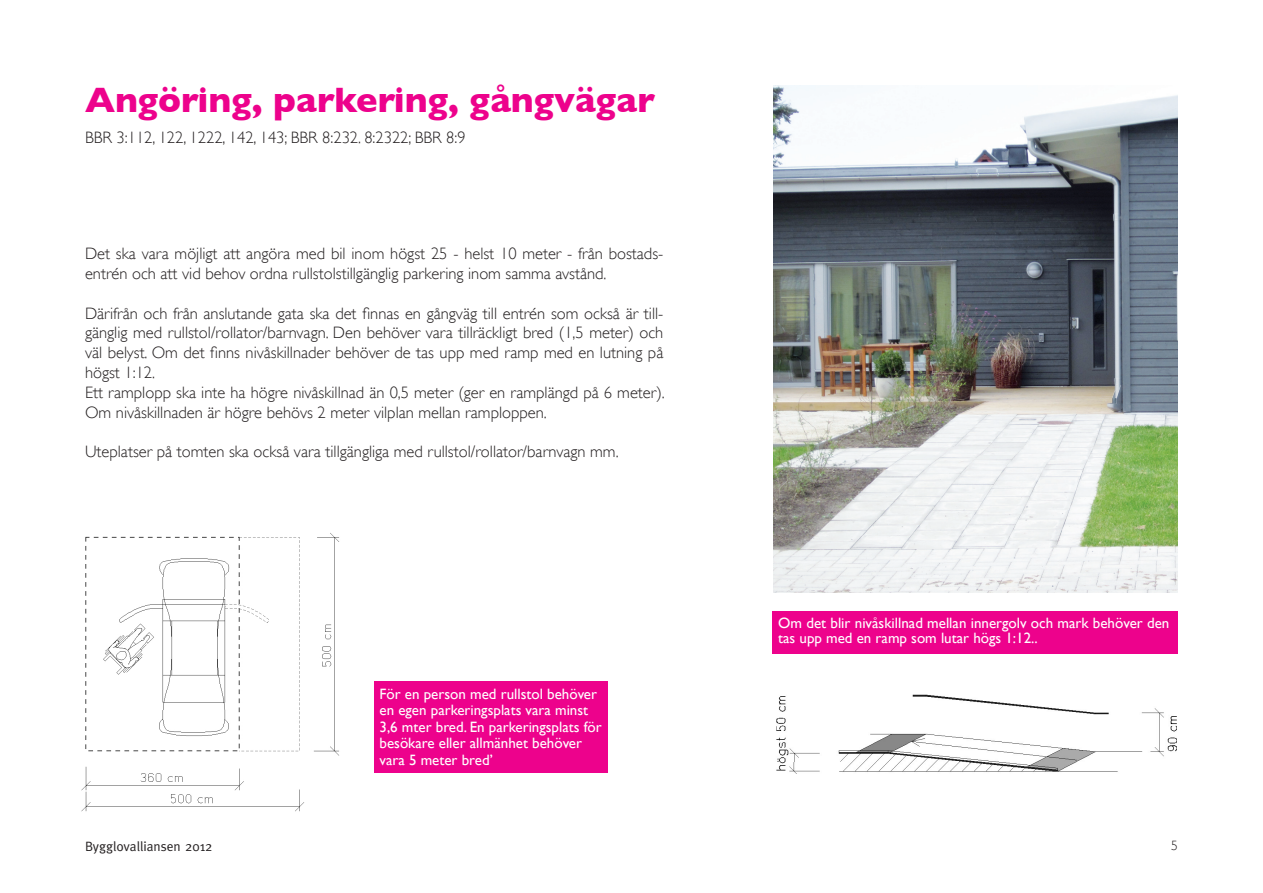
<style>
.page{position:relative;width:1263px;height:893px;background:#fff}
.page>*{position:absolute;margin:0;border:0;box-sizing:border-box;transform-origin:0 0}
.Bildtext{font:700 36px "Gill Sans";color:#ed028c}
.Bildtext-2{font:300 16.5px/19.8px "Gill Sans";color:#231f20}
.Brödtext{font:15px/16.5px "Gill Sans";color:#fff}
.t1{font:13.5px "Meta";color:#231f20}
.t2{font:300 13.5px "Gill Sans";color:#231f20}
</style>
<div class="page">
<div style="left:773px;top:611px;width:405px;height:43px;background:#ed028c"></div>
<div style="left:374px;top:681px;width:234px;height:91px;background:#ed028c"></div>
<img style="left:776px;top:694px;width:401px;height:80px">
<img style="left:81px;top:533px;width:258px;height:279px">
<img style="left:773px;top:85px;width:405px;height:507px">
<p class="Bildtext" style="left:85px;top:79px;width:572px">Angöring, parkering, gångvägar</p>
<p class="Bildtext-2" style="left:85px;top:127px;width:382px">BBR 3:112, 122, 1222, 142, 143; BBR 8:232. 8:2322; BBR 8:9</p>
<p class="Bildtext-2" style="left:85px;top:244px;width:580px">Det ska vara möjligt att angöra med bil inom högst 25 - helst 10 meter - från bostads&shy;entrén och att vid behov ordna rullstolstillgänglig parkering inom samma avstånd.</p>
<p class="Bildtext-2" style="left:85px;top:303px;width:580px;text-align:justify">Därifrån och från anslutande gata ska det finnas en gångväg till entrén som också är till&shy;gänglig med rullstol/rollator/barnvagn. Den behöver vara tillräckligt bred (1,5 meter) och väl belyst. Om det finns nivåskillnader behöver de tas upp med ramp med en lutning på högst 1:12.</p>
<p class="Bildtext-2" style="left:85px;top:382px;width:581px">Ett ramplopp ska inte ha högre nivåskillnad än 0,5 meter (ger en ramplängd på 6 meter).<br>Om nivåskillnaden är högre behövs 2 meter vilplan mellan ramploppen.</p>
<p class="Bildtext-2" style="left:85px;top:442px;width:535px">Uteplatser på tomten ska också vara tillgängliga med rullstol/rollator/barnvagn mm.</p>
<p class="Brödtext" style="left:379px;top:685px;width:224px">För en person med rullstol behöver en egen parkeringsplats vara minst 3,6 mter bred. En parkeringsplats för besökare eller allmänhet behöver</p>
<p class="Brödtext" style="left:379px;top:751px;width:115px">vara 5 meter bred’</p>
<p class="Brödtext" style="left:778px;top:615px;width:393px;line-height:15px">Om det blir nivåskillnad mellan innergolv och mark behöver den tas upp med en ramp som lutar högs 1:12..</p>
<p class="t1" style="left:85px;top:838px;width:129px">Bygglovalliansen 2012</p>
<p class="t2" style="left:1171px;top:837px;width:8px">5</p>
</div>
